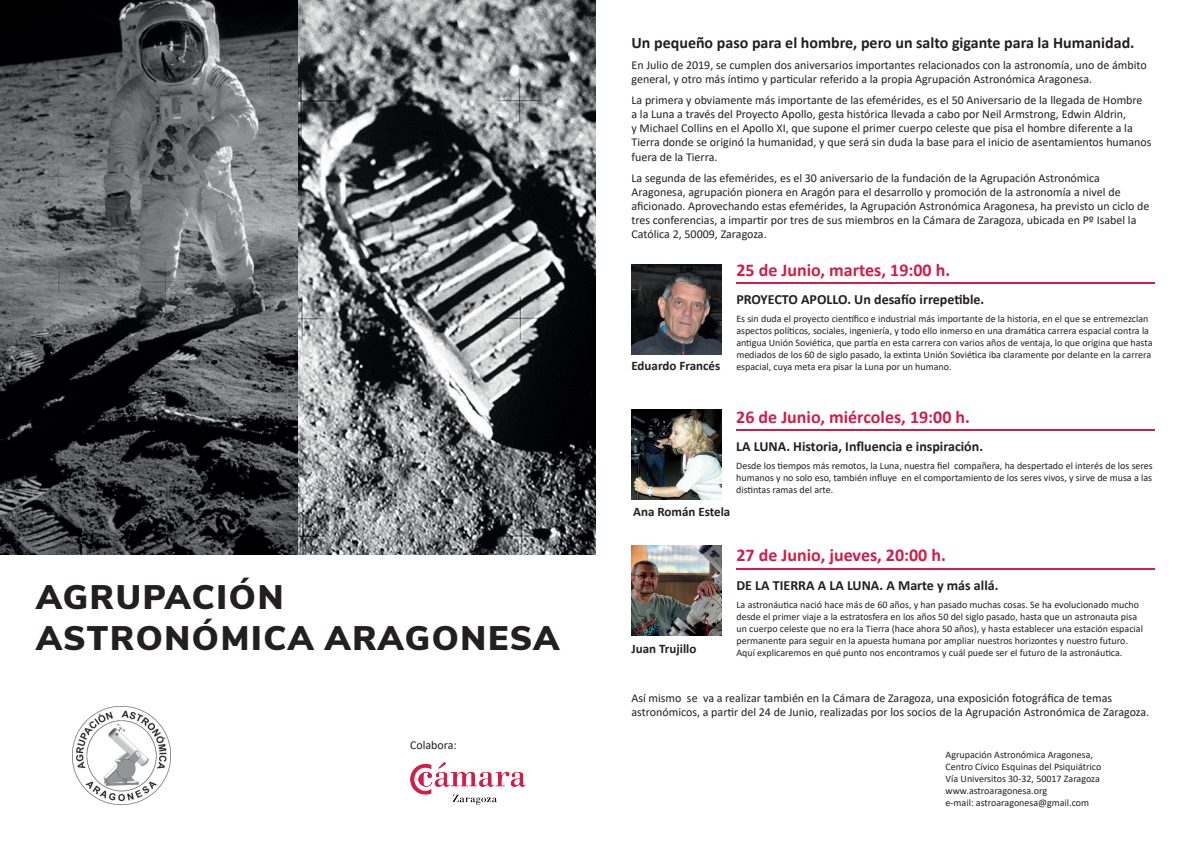
<style>
.page{position:relative;width:1191px;height:842px;background:#fff}
.page>*{position:absolute;margin:0;border:0;box-sizing:border-box;transform-origin:0 0}
.t1{font:900 34px/40.8px "Nunito Sans";letter-spacing:.05em;color:#231f20}
.t2{font:700 18px "Calibri";color:#d21c4a}
.t3{font:700 16px "Calibri";color:#231f20}
.t4{font:700 14px "Calibri";color:#231f20}
.t5{font:700 13px "Calibri";color:#231f20}
.t6{font:12px/14px "Calibri";color:#231f20}
.t7{font:10px/12px "Calibri";color:#231f20}
.s1{font-weight:700;font-size:13px}
.s2{font-style:inherit}
</style>
<div class="page">
<img style="left:410px;top:762px;width:115px;height:43px">
<img style="left:631px;top:264px;width:90px;height:90px">
<hr style="left:736px;top:282px;width:419px;height:2px;background:#d21c4a">
<img style="left:631px;top:409px;width:90px;height:90px">
<hr style="left:736px;top:429px;width:419px;height:2px;background:#d21c4a">
<img style="left:631px;top:545px;width:90px;height:90px">
<hr style="left:736px;top:568px;width:419px;height:2px;background:#d21c4a">
<img style="left:72px;top:706px;width:99px;height:99px">
<img style="left:0;top:0;width:595px;height:555px">
<h1 class="t1" style="left:36px;top:576px;width:525px">AGRUPACIÓN<br>ASTRONÓMICA ARAGONESA</h1>
<p class="t6" style="left:410px;top:738px;width:48px">Colabora:</p>
<h3 class="t3" style="left:631px;top:31px;width:504px">Un pequeño paso para el hombre, pero un salto gigante para la Humanidad.</h3>
<p class="t6" style="left:631px;top:58px;width:517px;line-height:14.4px">En Julio de 2019, se cumplen dos aniversarios importantes relacionados con la astronomía, uno de ámbito general, y otro más íntimo y particular referido a la propia Agrupación Astronómica Aragonesa.</p>
<p class="t6" style="left:631px;top:93px;width:521px">La primera y obviamente más importante de las efemérides, es el 50 Aniversario de la llegada de Hombre<br>a la Luna a través del Proyecto Apollo, gesta histórica llevada a cabo por Neil Armstrong, Edwin Aldrin,<br>y Michael Collins en el Apollo XI, que supone el primer cuerpo celeste que pisa el hombre diferente a la Tierra donde se originó la humanidad, y que será sin duda la base para el inicio de asentamientos humanos fuera de la Tierra.</p>
<p class="t6" style="left:631px;top:171px;width:519px">La segunda de las efemérides, es el 30 aniversario de la fundación de la Agrupación Astronómica Aragonesa, agrupación pionera en Aragón para el desarrollo y promoción de la astronomía a nivel de aficionado. Aprovechando estas efemérides, la Agrupación Astronómica Aragonesa, ha previsto un ciclo de tres conferencias, a impartir por tres de sus miembros en la Cámara de Zaragoza, ubicada en Pº Isabel la Católica 2, 50009, Zaragoza.</p>
<h2 class="t2" style="left:736px;top:257px;width:215px">25 de Junio, martes, 19:00 h.</h2>
<h3 class="t4" style="left:736px;top:290px;width:249px">PROYECTO APOLLO. Un desafío irrepetible.</h3>
<p class="t7" style="left:736px;top:313px;width:413px">Es sin duda el proyecto científico e industrial más importante de la historia, en el que se entremezclan</p>
<p class="t7" style="left:736px;top:325px;width:414px">aspectos políticos, sociales, ingeniería, y todo ello inmerso en una dramática carrera espacial contra la</p>
<p class="t7" style="left:736px;top:337px;width:418px">antigua Unión Soviética, que partía en esta carrera con varios años de ventaja, lo que origina que hasta</p>
<p class="t7" style="left:736px;top:349px;width:416px">mediados de los 60 de siglo pasado, la extinta Unión Soviética iba claramente por delante en la carrera</p>
<p class="t7" style="left:631px;top:361px;width:321px"><span class="s1">Eduardo Francés</span> espacial, cuya meta era pisar la Luna por un humano.</p>
<h2 class="t2" style="left:736px;top:404px;width:235px">26 de Junio, miércoles, 19:00 h.</h2>
<h3 class="t4" style="left:736px;top:437px;width:248px">LA LUNA. Historia, Influencia e inspiración.</h3>
<p class="t7" style="left:736px;top:460px;width:418px;text-align:justify">Desde los tiempos más remotos, la Luna, nuestra fiel compañera, ha despertado el interés de los seres humanos y no solo eso, también influye en el comportamiento de los seres vivos, y sirve de musa a las distintas ramas del arte.</p>
<h3 class="t5" style="left:633px;top:502px;width:99px">Ana Román Estela</h3>
<h2 class="t2" style="left:736px;top:543px;width:211px">27 de Junio, jueves, <span class="s2">20</span>:00 h.</h2>
<h3 class="t4" style="left:736px;top:576px;width:263px">DE LA TIERRA A LA LUNA. A Marte y más allá.</h3>
<p class="t7" style="left:736px;top:599px;width:408px">La astronáutica nació hace más de 60 años, y han pasado muchas cosas. Se ha evolucionado mucho desde el primer viaje a la estratosfera en los años 50 del siglo pasado, hasta que un astronauta pisa un cuerpo celeste que no era la Tierra (hace ahora 50 años), y hasta establecer una estación espacial permanente para seguir en la apuesta humana por ampliar nuestros horizontes y nuestro futuro.<br>Aquí explicaremos en qué punto nos encontramos y cuál puede ser el futuro de la astronáutica.</p>
<h3 class="t5" style="left:631px;top:639px;width:66px">Juan Trujillo</h3>
<p class="t6" style="left:631px;top:691px;width:519px">Así mismo se va a realizar también en la Cámara de Zaragoza, una exposición fotográfica de temas astronómicos, a partir del 24 de Junio, realizadas por los socios de la Agrupación Astronómica de Zaragoza.</p>
<p class="t7" style="left:945px;top:748px;width:157px">Agrupación Astronómica Aragonesa, Centro Cívico Esquinas del Psiquiátrico Vía Universitos 30-32, 50017 Zaragoza www.astroaragonesa.org<br>e-mail: astroaragonesa@gmail.com</p>
</div>
